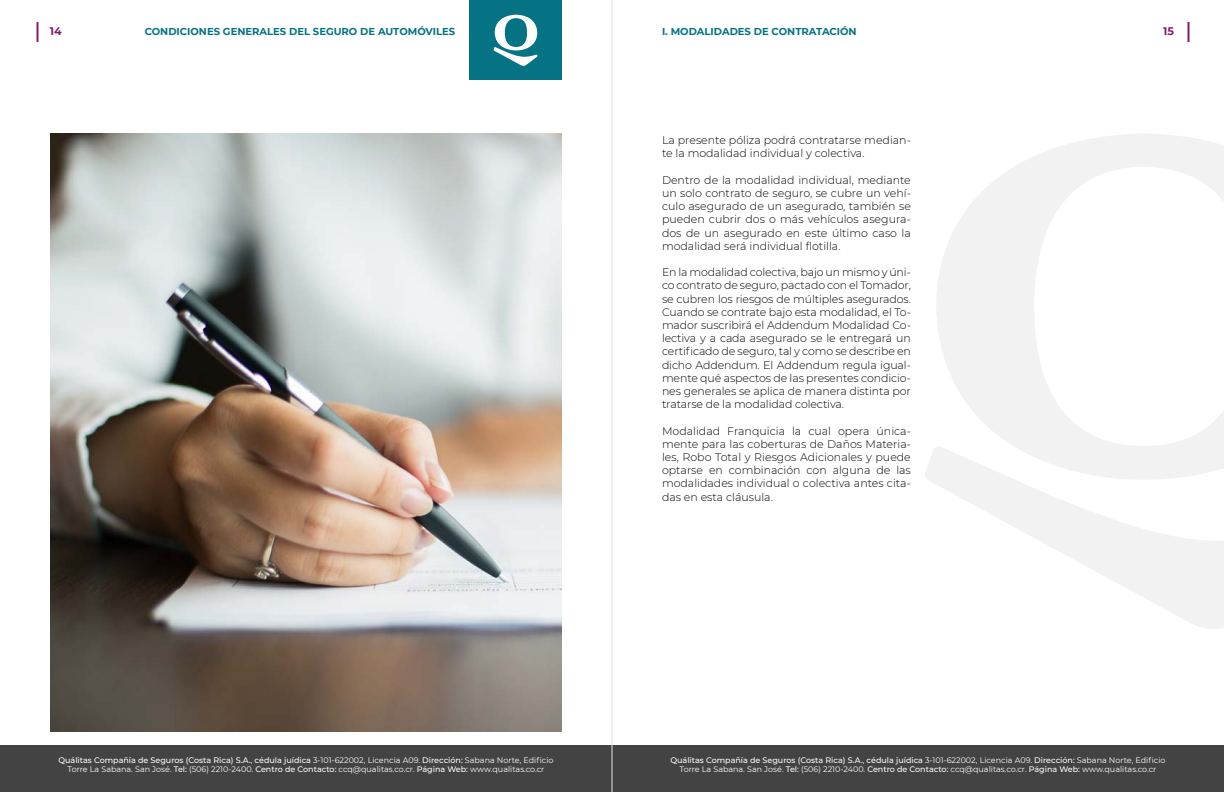
<style>
.page{position:relative;width:1224px;height:792px;background:#fff}
.page>*{position:absolute;margin:0;border:0;box-sizing:border-box;transform-origin:0 0}
.t1{font:300 11px/13.2px "Montserrat";color:#000;text-align:justify}
.t2{font:700 11px "Montserrat";color:#821a6e}
.t3{font:700 10px "Montserrat";color:#057383}
.t4{font:8px/9.6px "Montserrat";color:#fff;text-align:center}
.s1{font-weight:500}
</style>
<div class="page">
<hr style="left:1188px;top:22px;width:2px;height:20px;background:#821a6e">
<hr style="left:36px;top:22px;width:2px;height:20px;background:#821a6e">
<svg style="left:936px;top:134px;width:288px;height:312px"></svg>
<svg style="left:925px;top:446px;width:299px;height:183px"></svg>
<div style="left:0;top:745px;width:1224px;height:47px;background:#434343"></div>
<div style="left:469px;top:0;width:93px;height:80px;background:#057383"></div>
<svg style="left:493px;top:15px;width:45px;height:51px"></svg>
<hr style="left:612px;top:0;width:1px;height:792px;background:#e6e6e6">
<img style="left:50px;top:134px;width:512px;height:598px">
<p class="t3" style="left:662px;top:24px;width:196px">I. MODALIDADES DE CONTRATACIÓN</p>
<p class="t2" style="left:50px;top:23px;width:13px">14</p>
<p class="t3" style="left:145px;top:24px;width:312px">CONDICIONES GENERALES DEL SEGURO DE AUTOMÓVILES</p>
<p class="t2" style="left:1163px;top:23px;width:12px">15</p>
<p class="t4" style="left:58px;top:755px;width:497px"><span class="s1">Quálitas Compañía de Seguros (Costa Rica) S.A.</span>, <span class="s1">cédula juídica</span> 3-101-622002, Licencia A09. <span class="s1">Dirección:</span> Sabana Norte, Edificio<br>Torre La Sabana. San José. <span class="s1">Tel:</span> (506) 2210-2400. <span class="s1">Centro de Contacto:</span> ccq@qualitas.co.cr. <span class="s1">Página Web:</span> www.qualitas.co.cr</p>
<p class="t1" style="left:662px;top:133px;width:250px">La presente póliza podrá contratarse median&shy;te la modalidad individual y colectiva.</p>
<p class="t1" style="left:662px;top:173px;width:250px">Dentro de la modalidad individual, mediante un solo contrato de seguro, se cubre un vehí&shy;culo asegurado de un asegurado, también se pueden cubrir dos o más vehículos asegura&shy;dos de un asegurado en este último caso la modalidad será individual flotilla.</p>
<p class="t1" style="left:662px;top:265px;width:250px">En la modalidad colectiva, bajo un mismo y úni&shy;co contrato de seguro, pactado con el Tomador, se cubren los riesgos de múltiples asegurados.<br>Cuando se contrate bajo esta modalidad, el To&shy;mador suscribirá el Addendum Modalidad Co&shy;lectiva y a cada asegurado se le entregará un certificado de seguro, tal y como se describe en dicho Addendum. El Addendum regula igual&shy;mente qué aspectos de las presentes condicio&shy;nes generales se aplica de manera distinta por tratarse de la modalidad colectiva.</p>
<p class="t1" style="left:662px;top:424px;width:250px">Modalidad Franquicia la cual opera única&shy;mente para las coberturas de Daños Materia&shy;les, Robo Total y Riesgos Adicionales y puede optarse en combinación con alguna de las modalidades individual o colectiva antes cita&shy;das en esta cláusula.</p>
<p class="t4" style="left:670px;top:755px;width:497px"><span class="s1">Quálitas Compañía de Seguros (Costa Rica) S.A.</span>, <span class="s1">cédula juídica</span> 3-101-622002, Licencia A09. <span class="s1">Dirección:</span> Sabana Norte, Edificio<br>Torre La Sabana. San José. <span class="s1">Tel:</span> (506) 2210-2400. <span class="s1">Centro de Contacto:</span> ccq@qualitas.co.cr. <span class="s1">Página Web:</span> www.qualitas.co.cr</p>
</div>
